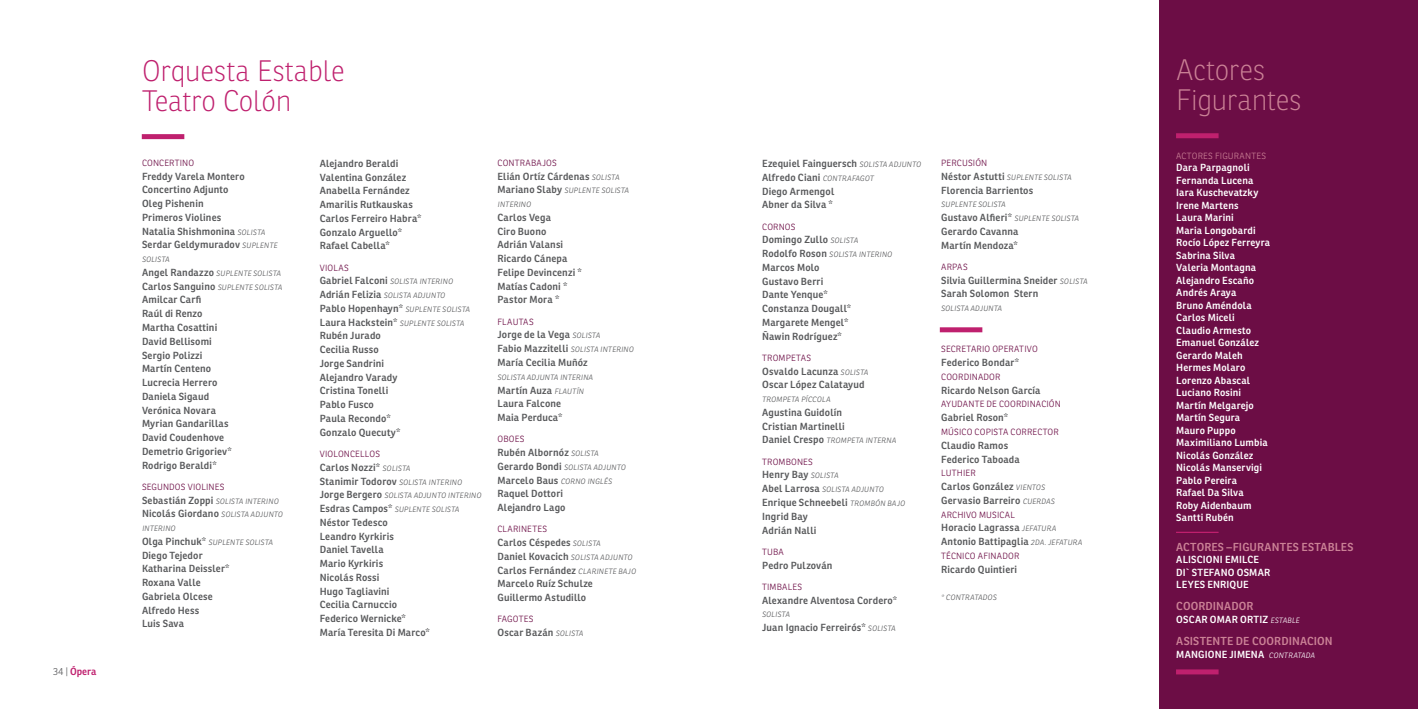
<style>
.page{position:relative;width:1418px;height:709px;background:#fff}
.page>*{position:absolute;margin:0;border:0;box-sizing:border-box;transform-origin:0 0}
.t1{font:100 28.75px/30px "Ronnia";letter-spacing:-.005em;color:#bf206e}
.t2{font:100 28.75px/30px "Ronnia";letter-spacing:-.01em;color:#cb8296}
.t3{font:600 11.25px "Ronnia";letter-spacing:.01em;color:#cb8296}
.t4{font:600 10px/13.8px "Ronnia";letter-spacing:.015em;color:#58595b}
.t5{font:600 10px/12.5px "Ronnia";letter-spacing:.015em;color:#fff}
.t6{font:600 10px "Ronnia";color:#bf206e}
.t7{font:300 8.75px "Ronnia";letter-spacing:.02em;color:#6c0d45}
.t8{font:300 8.75px "Ronnia";letter-spacing:.025em;color:#cb8296}
.t9{font:italic 300 7.5px/13.8px "Ronnia";letter-spacing:.015em;color:#58595b}
.s1{font-weight:300;color:#58595b}
.s2{font-weight:300;font-style:italic;font-size:7.5px}
.s3{font-weight:600;font-style:normal;font-size:10px}
</style>
<div class="page">
<div style="left:142px;top:134px;width:42px;height:5px;background:#bf206e"></div>
<div style="left:1159px;top:0;width:258px;height:709px;background:#6c0d45"></div>
<div style="left:1175px;top:133px;width:43px;height:5px;background:#bf206e"></div>
<div style="left:939px;top:327px;width:43px;height:5px;background:#bf206e"></div>
<div style="left:1175px;top:669px;width:43px;height:5px;background:#bf206e"></div>
<hr style="left:1175px;top:531px;width:43px;height:2px;background:#bf206e">
<p class="t6" style="left:53px;top:665px;width:45px"><span class="s1">34 |</span> Ópera</p>
<h1 class="t1" style="left:142px;top:56px;width:204px">Orquesta Estable<br>Teatro Colón</h1>
<p class="t7" style="left:142px;top:157px;width:54px">CONCERTINO</p>
<p class="t4" style="left:142px;top:169px;width:137px">Freddy Varela Montero<br>Concertino Adjunto<br>Oleg Pishenin<br>Primeros Violines<br>Natalia Shishmonina <span class="s2">SOLISTA<br></span>Serdar Geldymuradov <span class="s2">SUPLENTE</span></p>
<p class="t9" style="left:142px;top:253px;width:142px">SOLISTA<br><span class="s3">Angel Randazzo</span> SUPLENTE SOLISTA<br><span class="s3">Carlos Sanguino</span> SUPLENTE SOLISTA</p>
<p class="t4" style="left:142px;top:293px;width:91px">Amilcar Carfi<br>Raúl di Renzo<br>Martha Cosattini<br>David Bellisomi<br>Sergio Polizzi<br>Martín Centeno<br>Lucrecia Herrero<br>Daniela Sigaud<br>Verónica Novara<br>Myrian Gandarillas<br>David Coudenhove<br>Demetrio Grigoriev*<br>Rodrigo Beraldi*</p>
<p class="t7" style="left:142px;top:481px;width:84px">SEGUNDOS VIOLINES</p>
<p class="t9" style="left:142px;top:494px;width:138px"><span class="s3">Sebastián Zoppi</span> SOLISTA INTERINO</p>
<p class="t4" style="left:142px;top:507px;width:142px">Nicolás Giordano <span class="s2">SOLISTA ADJUNTO</span></p>
<p class="t9" style="left:142px;top:521px;width:132px">INTERINO<br><span class="s3">Olga Pinchuk*</span> SUPLENTE SOLISTA</p>
<p class="t4" style="left:142px;top:548px;width:89px">Diego Tejedor<br>Katharina Deissler*<br>Roxana Valle<br>Gabriela Olcese<br>Alfredo Hess<br>Luis Sava</p>
<p class="t4" style="left:320px;top:156px;width:103px">Alejandro Beraldi<br>Valentina González<br>Anabella Fernández<br>Amarilis Rutkauskas<br>Carlos Ferreiro Habra*<br>Gonzalo Arguello*<br>Rafael Cabella*</p>
<p class="t7" style="left:320px;top:262px;width:31px">VIOLAS</p>
<p class="t9" style="left:320px;top:275px;width:135px"><span class="s3">Gabriel Falconi</span> SOLISTA INTERINO<br><span class="s3">Adrián Felizia</span> SOLISTA ADJUNTO</p>
<p class="t4" style="left:320px;top:301px;width:151px">Pablo Hopenhayn* <span class="s2">SUPLENTE SOLISTA<br></span>Laura Hackstein* <span class="s2">SUPLENTE SOLISTA<br></span>Rubén Jurado<br>Cecilia Russo<br>Jorge Sandrini<br>Alejandro Varady<br>Cristina Tonelli<br>Pablo Fusco<br>Paula Recondo*<br>Gonzalo Quecuty*</p>
<p class="t7" style="left:320px;top:448px;width:62px">VIOLONCELLOS</p>
<p class="t4" style="left:320px;top:460px;width:144px">Carlos Nozzi* <span class="s2">SOLISTA<br></span>Stanimir Todorov <span class="s2">SOLISTA INTERINO</span></p>
<p class="t9" style="left:320px;top:488px;width:163px"><span class="s3">Jorge Bergero</span> SOLISTA ADJUNTO INTERINO<br><span class="s3">Esdras Campos*</span> SUPLENTE SOLISTA</p>
<p class="t4" style="left:320px;top:515px;width:112px">Néstor Tedesco<br>Leandro Kyrkiris<br>Daniel Tavella<br>Mario Kyrkiris<br>Nicolás Rossi<br>Hugo Tagliavini<br>Cecilia Carnuccio<br>Federico Wernicke*<br>María Teresita Di Marco*</p>
<p class="t7" style="left:497px;top:157px;width:61px">CONTRABAJOS</p>
<p class="t4" style="left:497px;top:169px;width:123px">Elián Ortíz Cárdenas <span class="s2">SOLISTA</span></p>
<p class="t9" style="left:497px;top:184px;width:133px"><span class="s3">Mariano Slaby</span> SUPLENTE SOLISTA<br>INTERINO</p>
<p class="t4" style="left:497px;top:210px;width:86px">Carlos Vega<br>Ciro Buono<br>Adrián Valansi<br>Ricardo Cánepa<br>Felipe Devincenzi *<br>Matías Cadoni *<br>Pastor Mora *</p>
<p class="t7" style="left:497px;top:316px;width:38px">FLAUTAS</p>
<p class="t4" style="left:497px;top:328px;width:138px">Jorge de la Vega <span class="s2">SOLISTA<br></span>Fabio Mazzitelli <span class="s2">SOLISTA INTERINO<br></span>María Cecilia Muñóz</p>
<p class="t9" style="left:497px;top:370px;width:97px">SOLISTA ADJUNTA INTERINA</p>
<p class="t4" style="left:497px;top:383px;width:88px">Martín Auza <span class="s2">FLAUTÍN<br></span>Laura Falcone<br>Maia Perduca*</p>
<p class="t7" style="left:497px;top:434px;width:29px">OBOES</p>
<p class="t4" style="left:497px;top:445px;width:103px">Rubén Albornóz <span class="s2">SOLISTA</span></p>
<p class="t9" style="left:497px;top:460px;width:130px"><span class="s3">Gerardo Bondi</span> SOLISTA ADJUNTO</p>
<p class="t4" style="left:497px;top:473px;width:116px">Marcelo Baus <span class="s2">CORNO INGLÉS<br></span>Raquel Dottori<br>Alejandro Lago</p>
<p class="t7" style="left:497px;top:524px;width:51px">CLARINETES</p>
<p class="t4" style="left:497px;top:535px;width:140px">Carlos Céspedes <span class="s2">SOLISTA<br></span>Daniel Kovacich <span class="s2">SOLISTA ADJUNTO<br></span>Carlos Fernández <span class="s2">CLARINETE BAJO<br></span>Marcelo Ruíz Schulze<br>Guillermo Astudillo</p>
<p class="t7" style="left:497px;top:614px;width:38px">FAGOTES</p>
<p class="t4" style="left:497px;top:625px;width:87px">Oscar Bazán <span class="s2">SOLISTA</span></p>
<p class="t4" style="left:762px;top:157px;width:160px">Ezequiel Fainguersch <span class="s2">SOLISTA ADJUNTO<br></span>Alfredo Ciani <span class="s2">CONTRAFAGOT<br></span>Diego Armengol<br>Abner da Silva *</p>
<p class="t7" style="left:762px;top:221px;width:35px">CORNOS</p>
<p class="t4" style="left:762px;top:233px;width:97px">Domingo Zullo <span class="s2">SOLISTA</span></p>
<p class="t9" style="left:762px;top:247px;width:131px"><span class="s3">Rodolfo Roson</span> SOLISTA INTERINO</p>
<p class="t4" style="left:762px;top:260px;width:91px">Marcos Molo<br>Gustavo Berri<br>Dante Yenque*<br>Constanza Dougall*<br>Margarete Mengel*<br>Ñawin Rodríguez*</p>
<p class="t7" style="left:762px;top:352px;width:50px">TROMPETAS</p>
<p class="t4" style="left:762px;top:364px;width:107px">Osvaldo Lacunza <span class="s2">SOLISTA<br></span>Oscar López Calatayud</p>
<p class="t9" style="left:762px;top:392px;width:70px">TROMPETA PÍCCOLA</p>
<p class="t4" style="left:762px;top:405px;width:84px">Agustina Guidolín<br>Cristian Martinelli</p>
<p class="t9" style="left:762px;top:434px;width:135px"><span class="s3">Daniel Crespo</span> TROMPETA INTERNA</p>
<p class="t7" style="left:762px;top:456px;width:52px">TROMBONES</p>
<p class="t4" style="left:762px;top:468px;width:78px">Henry Bay <span class="s2">SOLISTA</span></p>
<p class="t9" style="left:762px;top:482px;width:123px"><span class="s3">Abel Larrosa</span> SOLISTA ADJUNTO</p>
<p class="t4" style="left:762px;top:495px;width:144px">Enrique Schneebeli <span class="s2">TROMBÓN BAJO<br></span>Ingrid Bay<br>Adrián Nalli</p>
<p class="t7" style="left:762px;top:546px;width:23px">TUBA</p>
<p class="t4" style="left:762px;top:558px;width:72px">Pedro Pulzován</p>
<p class="t7" style="left:762px;top:581px;width:42px">TIMBALES</p>
<p class="t4" style="left:762px;top:593px;width:136px">Alexandre Alventosa Cordero*</p>
<p class="t9" style="left:762px;top:607px;width:29px">SOLISTA</p>
<p class="t4" style="left:762px;top:620px;width:135px">Juan Ignacio Ferreirós* <span class="s2">SOLISTA</span></p>
<p class="t7" style="left:941px;top:158px;width:48px">PERCUSIÓN</p>
<p class="t9" style="left:941px;top:170px;width:132px"><span class="s3">Néstor Astutti</span> SUPLENTE SOLISTA</p>
<p class="t4" style="left:941px;top:183px;width:94px">Florencia Barrientos</p>
<p class="t9" style="left:941px;top:198px;width:66px">SUPLENTE SOLISTA</p>
<p class="t4" style="left:941px;top:211px;width:139px">Gustavo Alfieri* <span class="s2">SUPLENTE SOLISTA<br></span>Gerardo Cavanna<br>Martín Mendoza*</p>
<p class="t7" style="left:941px;top:261px;width:28px">ARPAS</p>
<p class="t4" style="left:941px;top:273px;width:148px">Silvia Guillermina Sneider <span class="s2">SOLISTA<br></span>Sarah Solomon Stern</p>
<p class="t9" style="left:941px;top:301px;width:62px">SOLISTA ADJUNTA</p>
<p class="t7" style="left:941px;top:344px;width:98px">SECRETARIO OPERATIVO</p>
<p class="t4" style="left:941px;top:356px;width:79px">Federico Bondar*</p>
<p class="t7" style="left:941px;top:371px;width:61px">COORDINADOR</p>
<p class="t4" style="left:941px;top:383px;width:101px">Ricardo Nelson García</p>
<p class="t7" style="left:941px;top:399px;width:121px">AYUDANTE DE COORDINACIÓN</p>
<p class="t4" style="left:941px;top:411px;width:68px">Gabriel Roson*</p>
<p class="t7" style="left:941px;top:426px;width:119px">MÚSICO COPISTA CORRECTOR</p>
<p class="t4" style="left:941px;top:438px;width:80px">Claudio Ramos<br>Federico Taboada</p>
<p class="t7" style="left:941px;top:468px;width:36px">LUTHIER</p>
<p class="t4" style="left:941px;top:479px;width:115px">Carlos González <span class="s2">VIENTOS<br></span>Gervasio Barreiro <span class="s2">CUERDAS</span></p>
<p class="t7" style="left:941px;top:509px;width:75px">ARCHIVO MUSICAL</p>
<p class="t4" style="left:941px;top:521px;width:142px">Horacio Lagrassa <span class="s2">JEFATURA<br></span>Antonio Battipaglia <span class="s2">2DA. JEFATURA</span></p>
<p class="t7" style="left:941px;top:550px;width:80px">TÉCNICO AFINADOR</p>
<p class="t4" style="left:941px;top:562px;width:78px">Ricardo Quintieri</p>
<p class="t9" style="left:941px;top:590px;width:57px">* CONTRATADOS</p>
<h1 class="t2" style="left:1176px;top:55px;width:127px">Actores<br>Figurantes</h1>
<p class="t8" style="left:1176px;top:150px;width:91px">ACTORES FIGURANTES</p>
<p class="t5" style="left:1176px;top:161px;width:95px">Dara Parpagnoli<br>Fernanda Lucena<br>Iara Kuschevatzky<br>Irene Martens<br>Laura Marini<br>Maria Longobardi<br>Rocío López Ferreyra<br>Sabrina Silva<br>Valeria Montagna<br>Alejandro Escaño<br>Andrés Araya<br>Bruno Améndola<br>Carlos Miceli<br>Claudio Armesto<br>Emanuel González<br>Gerardo Maleh<br>Hermes Molaro<br>Lorenzo Abascal<br>Luciano Rosini<br>Martín Melgarejo<br>Martín Segura<br>Mauro Puppo<br>Maximiliano Lumbia<br>Nicolás González<br>Nicolás Manservigi<br>Pablo Pereira<br>Rafael Da Silva<br>Roby Aidenbaum<br>Santti Rubén</p>
<p class="t3" style="left:1176px;top:540px;width:179px">ACTORES –FIGURANTES ESTABLES</p>
<p class="t5" style="left:1176px;top:553px;width:96px">ALISCIONI EMILCE<br>DI` STEFANO OSMAR<br>LEYES ENRIQUE</p>
<p class="t3" style="left:1176px;top:598px;width:79px">COORDINADOR</p>
<p class="t5" style="left:1176px;top:613px;width:125px">OSCAR OMAR ORTIZ <span class="s2">ESTABLE</span></p>
<p class="t3" style="left:1176px;top:633px;width:158px">ASISTENTE DE COORDINACION</p>
<p class="t5" style="left:1176px;top:648px;width:140px">MANGIONE JIMENA <span class="s2">CONTRATADA</span></p>
</div>
